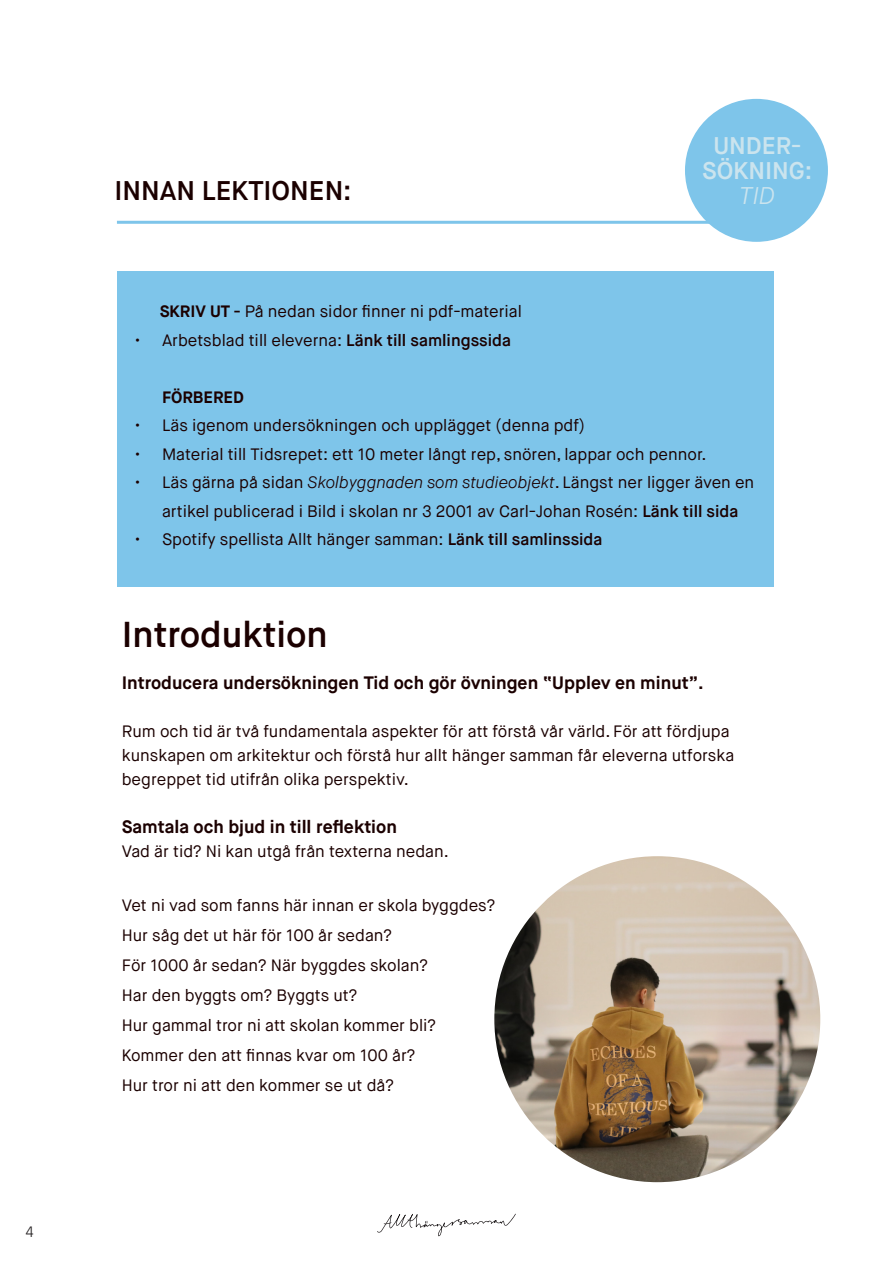
<style>
.page{position:relative;width:893px;height:1263px;background:#fff}
.page>*{position:absolute;margin:0;border:0;box-sizing:border-box;transform-origin:0 0}
.t1{font:600 36px "Maison Neue";color:#1b0000}
.t2{font:600 27px "Maison Neue";color:#1b0000}
.t3{font:600 24.15px/24.6px "Maison Neue";color:#cbe4ee;text-align:center}
.t4{font:italic 300 24.15px "Maison Neue";color:#cbe4ee}
.t5{font:700 18px "Maison Neue";color:#1b0000}
.t6{font:16.5px/30px "Maison Neue";color:#1b0000}
.t7{font:700 16.5px "Maison Neue";color:#1b0000}
.t8{font:300 15px "Maison Neue";color:#231f20}
.s1{font-weight:700}
.s2{font-weight:600}
.s3{font-weight:300;font-style:italic}
</style>
<div class="page">
<svg style="left:377px;top:1213px;width:139px;height:23px"></svg>
<hr style="left:117px;top:221px;width:675px;height:3px;background:#7ec5ea">
<div style="left:685px;top:99px;width:143px;height:143px;background:#7ec5ea;border-radius:50%"></div>
<div style="left:117px;top:271px;width:656px;height:316px;background:#7ec5ea"></div>
<img style="left:494px;top:856px;width:326px;height:326px;border-radius:163px">
<p class="t8" style="left:26px;top:1222px;width:10px">4</p>
<h3 class="t3" style="left:702px;top:134px;width:112px">UNDER-<br>SÖKNING:</h3>
<p class="t2" style="left:114px;top:173px;width:239px">INNAN LEKTIONEN:</p>
<h3 class="t4" style="left:739px;top:180px;width:37px">TID</h3>
<p class="t6" style="left:160px;top:297px;width:364px"><span class="s1">SKRIV UT -</span> På nedan sidor finner ni pdf-material</p>
<p class="t6" style="left:135px;top:325px;width:377px">• Arbetsblad till eleverna: <span class="s2">Länk till samlingssida</span></p>
<p class="t7" style="left:162px;top:386px;width:83px">FÖRBERED</p>
<p class="t6" style="left:135px;top:411px;width:452px">• Läs igenom undersökningen och upplägget (denna pdf)</p>
<p class="t6" style="left:135px;top:439px;width:573px">• Material till Tidsrepet: ett 10 meter långt rep, snören, lappar och pennor.</p>
<p class="t6" style="left:162px;top:468px;width:594px;line-height:28.5px;text-indent:-27px">• Läs gärna på sidan <span class="s3">Skolbyggnaden som studieobjekt</span>. Längst ner ligger även en artikel publicerad i Bild i skolan nr 3 2001 av Carl-Johan Rosén: <span class="s2">Länk till sida</span></p>
<p class="t6" style="left:135px;top:525px;width:469px">• Spotify spellista Allt hänger samman: <span class="s2">Länk till samlinssida</span></p>
<p class="t1" style="left:122px;top:611px;width:207px">Introduktion</p>
<p class="t5" style="left:122px;top:671px;width:583px">Introducera undersökningen Tid och gör övningen “Upplev en minut”.</p>
<p class="t6" style="left:122px;top:719px;width:614px;line-height:24px">Rum och tid är två fundamentala aspekter för att förstå vår värld. För att fördjupa kunskapen om arkitektur och förstå hur allt hänger samman får eleverna utforska begreppet tid utifrån olika perspektiv.</p>
<p class="t5" style="left:122px;top:815px;width:277px">Samtala och bjud in till reflektion</p>
<p class="t6" style="left:122px;top:836px;width:329px">Vad är tid? Ni kan utgå från texterna nedan.</p>
<p class="t6" style="left:122px;top:890px;width:375px">Vet ni vad som fanns här innan er skola byggdes?<br>Hur såg det ut här för 100 år sedan?<br>För 1000 år sedan? När byggdes skolan?<br>Har den byggts om? Byggts ut?</p>
<p class="t6" style="left:122px;top:1010px;width:316px">Hur gammal tror ni att skolan kommer bli?<br>Kommer den att finnas kvar om 100 år?<br>Hur tror ni att den kommer se ut då?</p>
</div>
